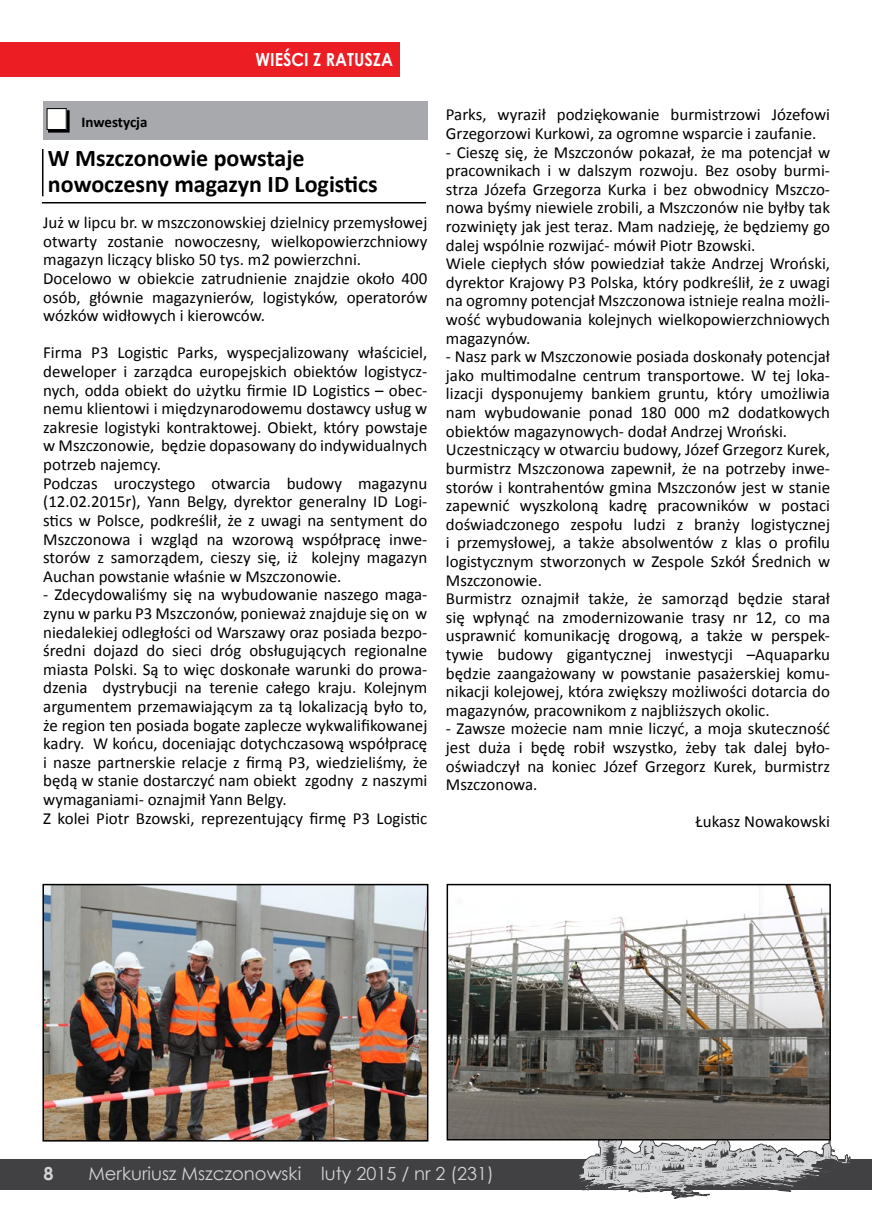
<style>
.page{position:relative;width:872px;height:1212px;background:#fff}
.page>*{position:absolute;margin:0;border:0;box-sizing:border-box;transform-origin:0 0}
.t1{font:700 24px/26.4px "Calibri";color:#000}
.t2{font:18px "Century Gothic";color:#d1d3d4}
.t3{font:700 18px "Century Gothic";color:#fff;scale:.9 1}
.t4{font:700 18px "Century Gothic";color:#d1d3d4}
.t5{font:16.95px/18.6px "Calibri";color:#000}
.t6{font:700 15px "Calibri";color:#000}
</style>
<div class="page">
<div style="left:0;top:1159px;width:872px;height:30px;background:#414042"></div>
<svg style="left:578px;top:1140px;width:272px;height:58px"></svg>
<img style="left:45px;top:887px;width:380px;height:251px">
<div style="left:42px;top:884px;width:386px;height:257px;border:2px solid #000"></div>
<img style="left:449px;top:887px;width:379px;height:250px">
<div style="left:446px;top:884px;width:385px;height:256px;border:2px solid #000"></div>
<div style="left:43px;top:101px;width:385px;height:39px;background:#a7a9ac"></div>
<div style="left:48px;top:110px;width:22px;height:23px;border:2px solid #000"></div>
<div style="left:47px;top:109px;width:19px;height:20px;background:#fffffe"></div>
<div style="left:47px;top:108px;width:20px;height:22px;border:1px solid #000"></div>
<hr style="left:42px;top:149px;width:1px;height:47px;background:#000">
<hr style="left:42px;top:202px;width:384px;height:1px;background:#000">
<div style="left:0;top:43px;width:400px;height:34px;background:#ed1d24"></div>
<p class="t3" style="left:255px;top:46px;width:154px">WIEŚCI Z RATUSZA</p>
<p class="t3" style="left:302px;top:46px;width:102px">W NUMERZE</p>
<p class="t6" style="left:81px;top:112px;width:67px">Inwestycja</p>
<h1 class="t1" style="left:48px;top:145px;width:331px">W Mszczonowie powstaje nowoczesny magazyn ID Logistics</h1>
<p class="t5" style="left:43px;top:213px;width:386px">Już w lipcu br. w mszczonowskiej dzielnicy przemysłowej otwarty zostanie nowoczesny, wielkopowierzchniowy magazyn liczący blisko 50 tys. m2 powierzchni.<br>Docelowo w obiekcie zatrudnienie znajdzie około 400 osób, głównie magazynierów, logistyków, operatorów wózków widłowych i kierowców.</p>
<p class="t5" style="left:43px;top:344px;width:386px">Firma P3 Logistic Parks, wyspecjalizowany właściciel, deweloper i zarządca europejskich obiektów logistycz&shy;nych, odda obiekt do użytku firmie ID Logistics – obec&shy;nemu klientowi i międzynarodowemu dostawcy usług w zakresie logistyki kontraktowej. Obiekt, który powstaje w Mszczonowie, będzie dopasowany do indywidualnych potrzeb najemcy.<br>Podczas uroczystego otwarcia budowy magazynu (12.02.2015r), Yann Belgy, dyrektor generalny ID Logi&shy;stics w Polsce, podkreślił, że z uwagi na sentyment do Mszczonowa i wzgląd na wzorową współpracę inwe&shy;storów z samorządem, cieszy się, iż kolejny magazyn Auchan powstanie właśnie w Mszczonowie.</p>
<p class="t5" style="left:43px;top:585px;width:386px">- Zdecydowaliśmy się na wybudowanie naszego maga&shy;zynu w parku P3 Mszczonów, ponieważ znajduje się on w niedalekiej odległości od Warszawy oraz posiada bezpo&shy;średni dojazd do sieci dróg obsługujących regionalne miasta Polski. Są to więc doskonałe warunki do prowa&shy;dzenia dystrybucji na terenie całego kraju. Kolejnym argumentem przemawiającym za tą lokalizacją było to, że region ten posiada bogate zaplecze wykwalifikowanej kadry. W końcu, doceniając dotychczasową współpracę i nasze partnerskie relacje z firmą P3, wiedzieliśmy, że będą w stanie dostarczyć nam obiekt zgodny z naszymi wymaganiami- oznajmił Yann Belgy.<br>Z kolei Piotr Bzowski, reprezentujący firmę P3 Logistic</p>
<p class="t5" style="left:446px;top:105px;width:386px">Parks, wyraził podziękowanie burmistrzowi Józefowi<br>Grzegorzowi Kurkowi, za ogromne wsparcie i zaufanie.</p>
<p class="t5" style="left:446px;top:143px;width:386px">- Cieszę się, że Mszczonów pokazał, że ma potencjał w pracownikach i w dalszym rozwoju. Bez osoby burmi&shy;strza Józefa Grzegorza Kurka i bez obwodnicy Mszczo&shy;nowa byśmy niewiele zrobili, a Mszczonów nie byłby tak rozwinięty jak jest teraz. Mam nadzieję, że będziemy go dalej wspólnie rozwijać- mówił Piotr Bzowski.<br>Wiele ciepłych słów powiedział także Andrzej Wroński, dyrektor Krajowy P3 Polska, który podkreślił, że z uwagi na ogromny potencjał Mszczonowa istnieje realna możli&shy;wość wybudowania kolejnych wielkopowierzchniowych magazynów.</p>
<p class="t5" style="left:446px;top:347px;width:386px">- Nasz park w Mszczonowie posiada doskonały potencjał jako multimodalne centrum transportowe. W tej loka&shy;lizacji dysponujemy bankiem gruntu, który umożliwia nam wybudowanie ponad 180 000 m2 dodatkowych obiektów magazynowych- dodał Andrzej Wroński.<br>Uczestniczący w otwarciu budowy, Józef Grzegorz Kurek, burmistrz Mszczonowa zapewnił, że na potrzeby inwe&shy;storów i kontrahentów gmina Mszczonów jest w stanie zapewnić wyszkoloną kadrę pracowników w postaci doświadczonego zespołu ludzi z branży logistycznej i przemysłowej, a także absolwentów z klas o profilu logistycznym stworzonych w Zespole Szkół Średnich w Mszczonowie.<br>Burmistrz oznajmił także, że samorząd będzie starał się wpłynąć na zmodernizowanie trasy nr 12, co ma usprawnić komunikację drogową, a także w perspek&shy;tywie budowy gigantycznej inwestycji –Aquaparku będzie zaangażowany w powstanie pasażerskiej komu&shy;nikacji kolejowej, która zwiększy możliwości dotarcia do magazynów, pracownikom z najbliższych okolic.</p>
<p class="t5" style="left:446px;top:719px;width:386px;text-align:justify">- Zawsze możecie nam mnie liczyć, a moja skuteczność jest duża i będę robił wszystko, żeby tak dalej było&shy;oświadczył na koniec Józef Grzegorz Kurek, burmistrz Mszczonowa.</p>
<p class="t5" style="left:695px;top:812px;width:136px">Łukasz Nowakowski</p>
<p class="t4" style="left:43px;top:1159px;width:12px">8</p>
<p class="t2" style="left:88px;top:1161px;width:407px">Merkuriusz Mszczonowski luty 2015 / nr 2 (231)</p>
</div>
